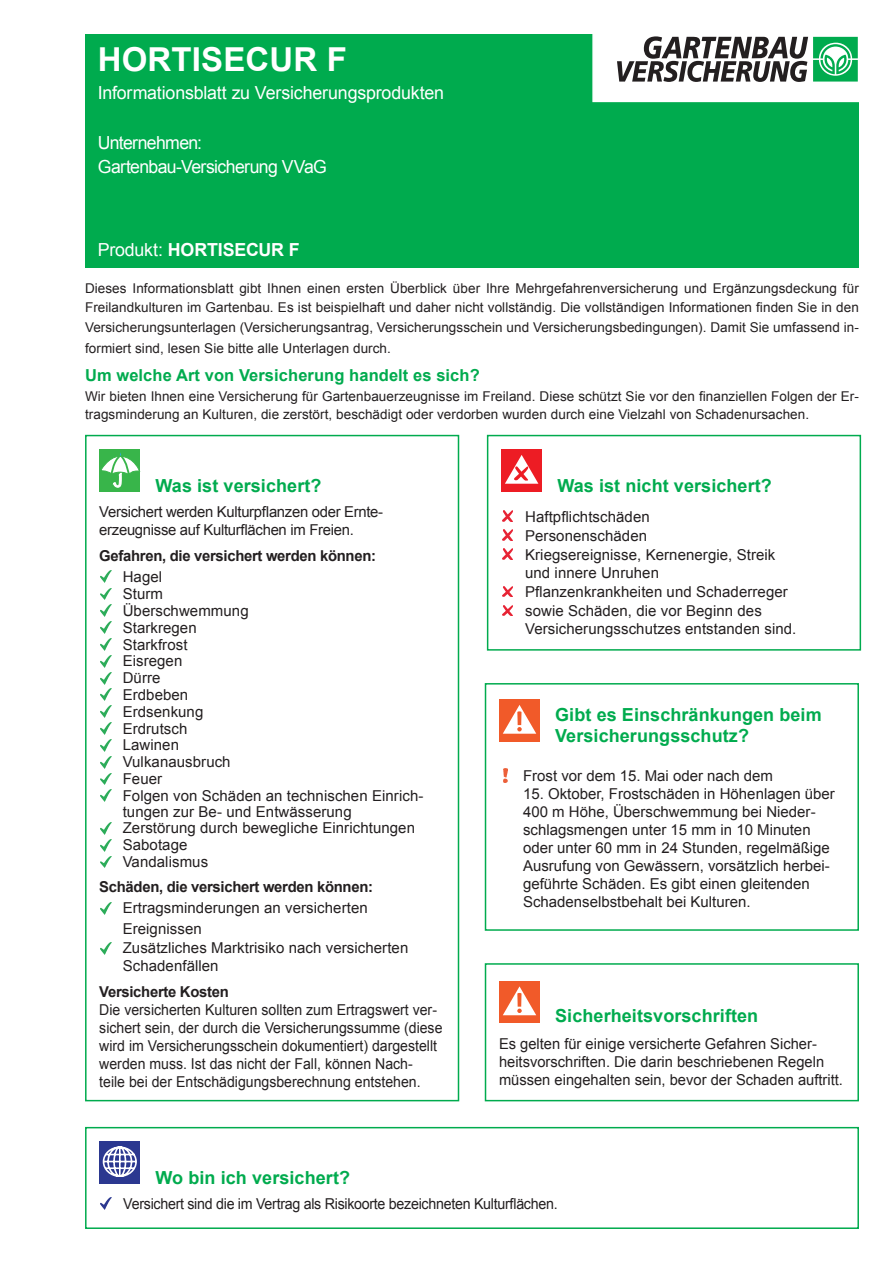
<style>
.page{position:relative;width:893px;height:1263px;background:#fff}
.page>*{position:absolute;margin:0;border:0;box-sizing:border-box;transform-origin:0 0}
.t1{font:700 33px "Arial";letter-spacing:.005em;color:#fff}
.t2{font:700 18px/21px "Arial";letter-spacing:.005em;color:#00ab4e}
.t3{font:18px "Arial";letter-spacing:-.015em;color:#fff}
.t4{font:18px/24px "Arial";letter-spacing:-.035em;color:#fff}
.t5{font:700 18px "Arial";letter-spacing:-.01em;color:#fff}
.t6{font:700 16.5px "Arial";letter-spacing:.005em;color:#00ab4e}
.t7{font:15px/16.8px "Arial";color:#231f20}
.t8{font:15px/18px "Arial";color:#231f20;scale:.94 1}
.t9{font:700 15px "Arial";letter-spacing:-.02em;color:#231f20}
.t10{font:15px/18px "Arial";letter-spacing:-.02em;color:#231f20}
.t11{font:15px "Arial";letter-spacing:-.02em;color:#231f20;scale:.95 1}
.t12{font:13.5px/19.5px "Arial";letter-spacing:.005em;color:#231f20;text-align:justify}
.s1{font-weight:400}
</style>
<div class="page">
<div style="left:85px;top:34px;width:774px;height:234px;background:#00ab4e"></div>
<div style="left:99px;top:449px;width:41px;height:43px;background:#38b54a"></div>
<svg style="left:101px;top:452px;width:38px;height:35px"></svg>
<svg style="left:100px;top:570px;width:11px;height:12px"></svg>
<svg style="left:100px;top:588px;width:11px;height:214px"></svg>
<svg style="left:100px;top:822px;width:11px;height:46px"></svg>
<svg style="left:100px;top:902px;width:11px;height:12px"></svg>
<svg style="left:100px;top:942px;width:11px;height:12px"></svg>
<div style="left:85px;top:435px;width:374px;height:666px;border:2px solid #00ab4e"></div>
<div style="left:592px;top:24px;width:272px;height:78px;background:#fff"></div>
<svg style="left:617px;top:36px;width:241px;height:46px"></svg>
<div style="left:501px;top:449px;width:41px;height:43px;background:#ed1c24"></div>
<svg style="left:505px;top:455px;width:33px;height:29px"></svg>
<svg style="left:502px;top:511px;width:11px;height:11px"></svg>
<svg style="left:502px;top:530px;width:11px;height:11px"></svg>
<svg style="left:502px;top:549px;width:11px;height:11px"></svg>
<svg style="left:502px;top:586px;width:11px;height:11px"></svg>
<svg style="left:502px;top:605px;width:11px;height:11px"></svg>
<div style="left:487px;top:435px;width:374px;height:216px;border:2px solid #00ab4e"></div>
<div style="left:499px;top:699px;width:41px;height:43px;background:#f15a29"></div>
<svg style="left:503px;top:705px;width:33px;height:29px"></svg>
<svg style="left:504px;top:769px;width:3px;height:13px"></svg>
<div style="left:485px;top:683px;width:374px;height:248px;border:2px solid #00ab4e"></div>
<div style="left:99px;top:1141px;width:41px;height:42px;background:#2b3890"></div>
<svg style="left:102px;top:1146px;width:35px;height:31px"></svg>
<svg style="left:100px;top:1198px;width:11px;height:11px"></svg>
<div style="left:85px;top:1127px;width:774px;height:102px;border:2px solid #00ab4e"></div>
<div style="left:499px;top:981px;width:41px;height:41px;background:#f15a29"></div>
<svg style="left:503px;top:986px;width:33px;height:29px"></svg>
<div style="left:485px;top:963px;width:374px;height:138px;border:2px solid #00ab4e"></div>
<h1 class="t1" style="left:98px;top:37px;width:251px">HORTISECUR F</h1>
<p class="t3" style="left:98px;top:81px;width:348px">Informationsblatt zu Versicherungsprodukten</p>
<p class="t4" style="left:98px;top:130px;width:231px">Unternehmen:<br>Gartenbau-Versicherung VVaG</p>
<p class="t5" style="left:98px;top:238px;width:203px"><span class="s1">Produkt:</span> HORTISECUR F</p>
<p class="t12" style="left:85px;top:278px;width:775px">Dieses Informationsblatt gibt Ihnen einen ersten Überblick über Ihre Mehrgefahrenversicherung und Ergänzungsdeckung für Freilandkulturen im Gartenbau. Es ist beispielhaft und daher nicht vollständig. Die vollständigen Informationen finden Sie in den Versicherungsunterlagen (Versicherungsantrag, Versicherungsschein und Versicherungsbedingungen). Damit Sie umfassend in-</p>
<p class="t12" style="left:85px;top:338px;width:307px">formiert sind, lesen Sie bitte alle Unterlagen durch.</p>
<p class="t6" style="left:85px;top:364px;width:396px">Um welche Art von Versicherung handelt es sich?</p>
<p class="t12" style="left:85px;top:387px;width:775px;line-height:18px">Wir bieten Ihnen eine Versicherung für Gartenbauerzeugnisse im Freiland. Diese schützt Sie vor den finanziellen Folgen der Er&shy;tragsminderung an Kulturen, die zerstört, beschädigt oder verdorben wurden durch eine Vielzahl von Schadenursachen.</p>
<p class="t2" style="left:155px;top:476px;width:168px">Was ist versichert?</p>
<p class="t10" style="left:99px;top:503px;width:285px">Versichert werden Kulturpflanzen oder Ernte&shy;erzeugnisse auf Kulturflächen im Freien.</p>
<p class="t9" style="left:99px;top:545px;width:278px">Gefahren, die versichert werden können:</p>
<p class="t7" style="left:123px;top:568px;width:302px">Hagel<br>Sturm<br>Überschwemmung<br>Starkregen<br>Starkfrost<br>Eisregen<br>Dürre<br>Erdbeben<br>Erdsenkung<br>Erdrutsch<br>Lawinen<br>Vulkanausbruch<br>Feuer<br>Folgen von Schäden an technischen Einrich&shy;tungen zur Be- und Entwässerung<br>Zerstörung durch bewegliche Einrichtungen<br>Sabotage<br>Vandalismus</p>
<p class="t9" style="left:99px;top:877px;width:275px">Schäden, die versichert werden können:</p>
<p class="t7" style="left:123px;top:898px;width:247px;line-height:21px">Ertragsminderungen an versicherten<br>Ereignissen</p>
<p class="t7" style="left:123px;top:939px;width:287px;line-height:18px">Zusätzliches Marktrisiko nach versicherten<br>Schadenfällen</p>
<p class="t9" style="left:99px;top:981px;width:131px">Versicherte Kosten</p>
<p class="t8" style="left:99px;top:1000px;width:367px">Die versicherten Kulturen sollten zum Ertragswert ver&shy;sichert sein, der durch die Versicherungssumme (diese wird im Versicherungsschein dokumentiert) dargestellt werden muss. Ist das nicht der Fall, können Nach-<br>teile bei der Entschädigungsberechnung entstehen.</p>
<p class="t2" style="left:557px;top:476px;width:216px">Was ist nicht versichert?</p>
<p class="t7" style="left:525px;top:507px;width:273px;line-height:18.8px">Haftpflichtschäden<br>Personenschäden<br>Kriegsereignisse, Kernenergie, Streik und innere Unruhen<br>Pflanzenkrankheiten und Schaderreger sowie Schäden, die vor Beginn des<br>Versicherungsschutzes entstanden sind.</p>
<p class="t2" style="left:555px;top:705px;width:268px">Gibt es Einschränkungen beim<br>Versicherungsschutz?</p>
<p class="t7" style="left:523px;top:767px;width:252px">Frost vor dem 15. Mai oder nach dem</p>
<p class="t7" style="left:523px;top:785px;width:313px;line-height:18px">15. Oktober, Frostschäden in Höhenlagen über 400 m Höhe, Überschwemmung bei Nieder&shy;schlagsmengen unter 15 mm in 10 Minuten oder unter 60 mm in 24 Stunden, regelmäßige Ausrufung von Gewässern, vorsätzlich herbei&shy;geführte Schäden. Es gibt einen gleitenden Schadenselbstbehalt bei Kulturen.</p>
<p class="t2" style="left:555px;top:1006px;width:205px">Sicherheitsvorschriften</p>
<p class="t7" style="left:499px;top:1034px;width:345px;line-height:18px">Es gelten für einige versicherte Gefahren Sicher&shy;heitsvorschriften. Die darin beschriebenen Regeln müssen eingehalten sein, bevor der Schaden auftritt.</p>
<p class="t2" style="left:155px;top:1167px;width:196px">Wo bin ich versichert?</p>
<p class="t11" style="left:123px;top:1194px;width:459px">Versichert sind die im Vertrag als Risikoorte bezeichneten Kulturflächen.</p>
</div>
